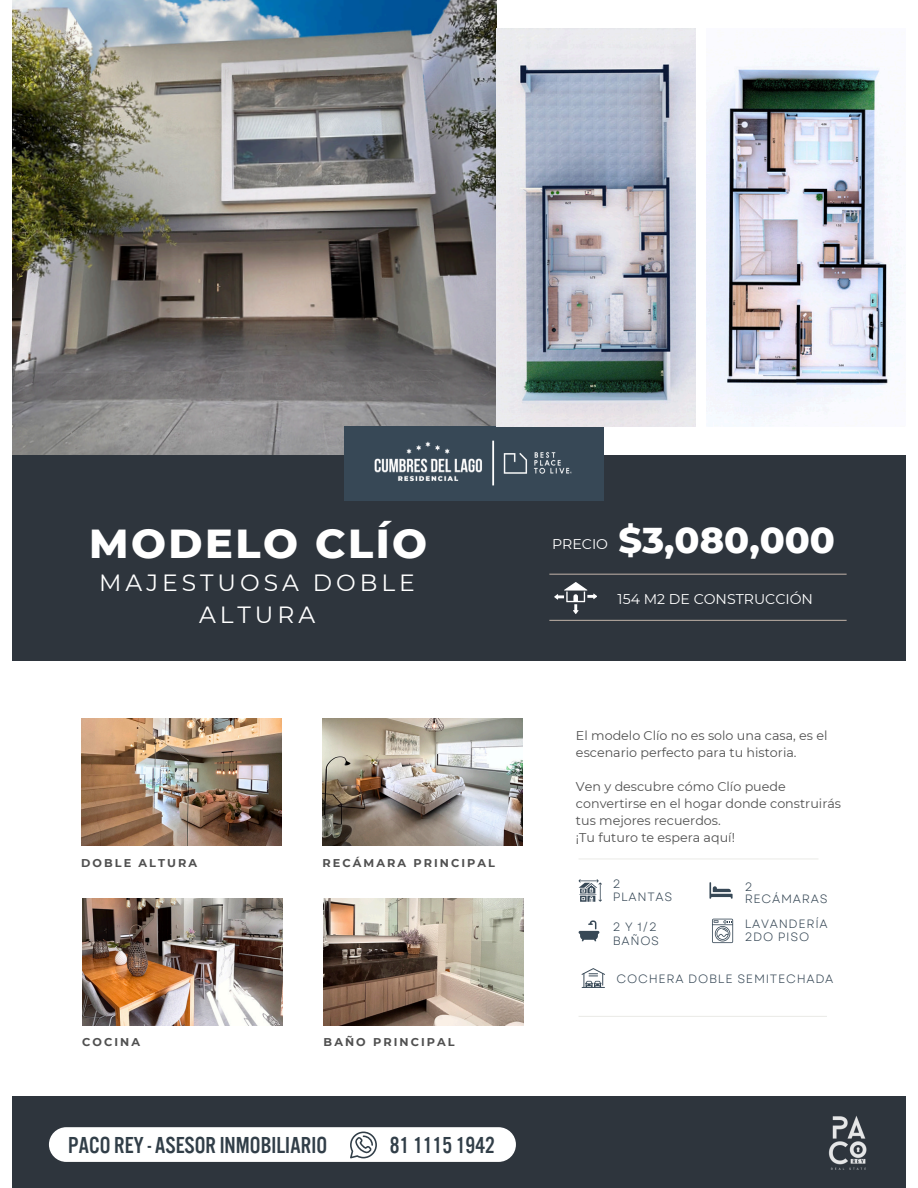
<style>
.page{position:relative;width:918px;height:1188px;background:#fff}
.page>*{position:absolute;margin:0;border:0;box-sizing:border-box;transform-origin:0 0}
.t1{font:800 41.4px "Montserrat";letter-spacing:.06em;color:#fff}
.t2{font:800 36.6px "Montserrat";color:#fff}
.t3{font:23.85px "Alternate Gothic Pro No 3";color:#313e48}
.t4{font:23.4px/32.2px "Montserrat";letter-spacing:.17em;color:#fff;text-align:center}
.t5{font:14.1px "Montserrat";color:#fff}
.t6{font:12.75px/17px "Montserrat";color:#505050}
.t7{font:12px "Garet";letter-spacing:.06em;color:#374856}
.t8{font:700 11.25px "Montserrat";letter-spacing:.185em;color:#505050}
</style>
<div class="page">
<img style="left:81px;top:719px;width:200px;height:127px">
<img style="left:82px;top:898px;width:201px;height:127px">
<img style="left:322px;top:719px;width:201px;height:127px">
<img style="left:324px;top:898px;width:200px;height:127px">
<img style="left:12px;top:0;width:484px;height:455px">
<div style="left:12px;top:1096px;width:894px;height:92px;background:#2e353d"></div>
<hr style="left:579px;top:1016px;width:248px;height:1px;background:#ecece9">
<hr style="left:579px;top:858px;width:239px;height:2px;background:#ecece9">
<svg style="left:579px;top:879px;width:23px;height:23px"></svg>
<svg style="left:709px;top:882px;width:24px;height:17px"></svg>
<svg style="left:579px;top:920px;width:20px;height:21px"></svg>
<svg style="left:712px;top:919px;width:21px;height:24px"></svg>
<svg style="left:582px;top:968px;width:23px;height:20px"></svg>
<div style="left:49px;top:1127px;width:467px;height:35px;background:#fff;border-radius:17px"></div>
<svg style="left:350px;top:1132px;width:27px;height:26px"></svg>
<img style="left:828px;top:1116px;width:39px;height:54px">
<div style="left:12px;top:455px;width:894px;height:205px;background:#2e353d"></div>
<hr style="left:549px;top:620px;width:298px;height:1px;background:#b2a69d">
<hr style="left:549px;top:574px;width:298px;height:1px;background:#b2a69d">
<svg style="left:554px;top:582px;width:43px;height:32px"></svg>
<div style="left:345px;top:426px;width:259px;height:74px;background:#374856"></div>
<img style="left:374px;top:441px;width:108px;height:41px">
<img style="left:494px;top:441px;width:78px;height:44px">
<hr style="left:492px;top:441px;width:2px;height:44px;background:#fff">
<img style="left:496px;top:28px;width:200px;height:398px">
<img style="left:707px;top:66px;width:183px;height:351px">
<p class="t1" style="left:89px;top:518px;width:340px">MODELO CLÍO</p>
<p class="t4" style="left:99px;top:566px;width:317px">MAJESTUOSA DOBLE<br>ALTURA</p>
<h4 class="t8" style="left:81px;top:856px;width:118px">DOBLE ALTURA</h4>
<h6 class="t8" style="left:82px;top:1035px;width:59px">COCINA</h6>
<h6 class="t8" style="left:322px;top:856px;width:174px">RECÁMARA PRINCIPAL</h6>
<h6 class="t8" style="left:324px;top:1035px;width:133px">BAÑO PRINCIPAL</h6>
<p class="t3" style="left:68px;top:1133px;width:261px">PACO REY - ASESOR INMOBILIARIO</p>
<h3 class="t3" style="left:390px;top:1133px;width:107px">81 1115 1942</h3>
<h2 class="t5" style="left:552px;top:535px;width:57px">PRECIO</h2>
<p class="t2" style="left:618px;top:517px;width:218px">$3,080,000</p>
<h4 class="t5" style="left:618px;top:590px;width:197px">154 M2 DE CONSTRUCCIÓN</h4>
<h6 class="t6" style="left:576px;top:727px;width:253px">El modelo Clío no es solo una casa, es el escenario perfecto para tu historia.</h6>
<h5 class="t6" style="left:576px;top:778px;width:267px">Ven y descubre cómo Clío puede convertirse en el hogar donde construirás tus mejores recuerdos.<br>¡Tu futuro te espera aquí!</h5>
<h5 class="t7" style="left:613px;top:875px;width:9px">2</h5>
<p class="t7" style="left:613px;top:888px;width:61px">PLANTAS</p>
<p class="t7" style="left:745px;top:878px;width:9px">2</p>
<p class="t7" style="left:745px;top:890px;width:84px">RECÁMARAS</p>
<p class="t7" style="left:745px;top:916px;width:85px">LAVANDERÍA</p>
<p class="t7" style="left:745px;top:929px;width:66px">2DO PISO</p>
<p class="t7" style="left:617px;top:970px;width:218px">COCHERA DOBLE SEMITECHADA</p>
<p class="t7" style="left:613px;top:918px;width:46px">2 Y 1/2</p>
<h1 class="t7" style="left:613px;top:932px;width:48px">BAÑOS</h1>
</div>
